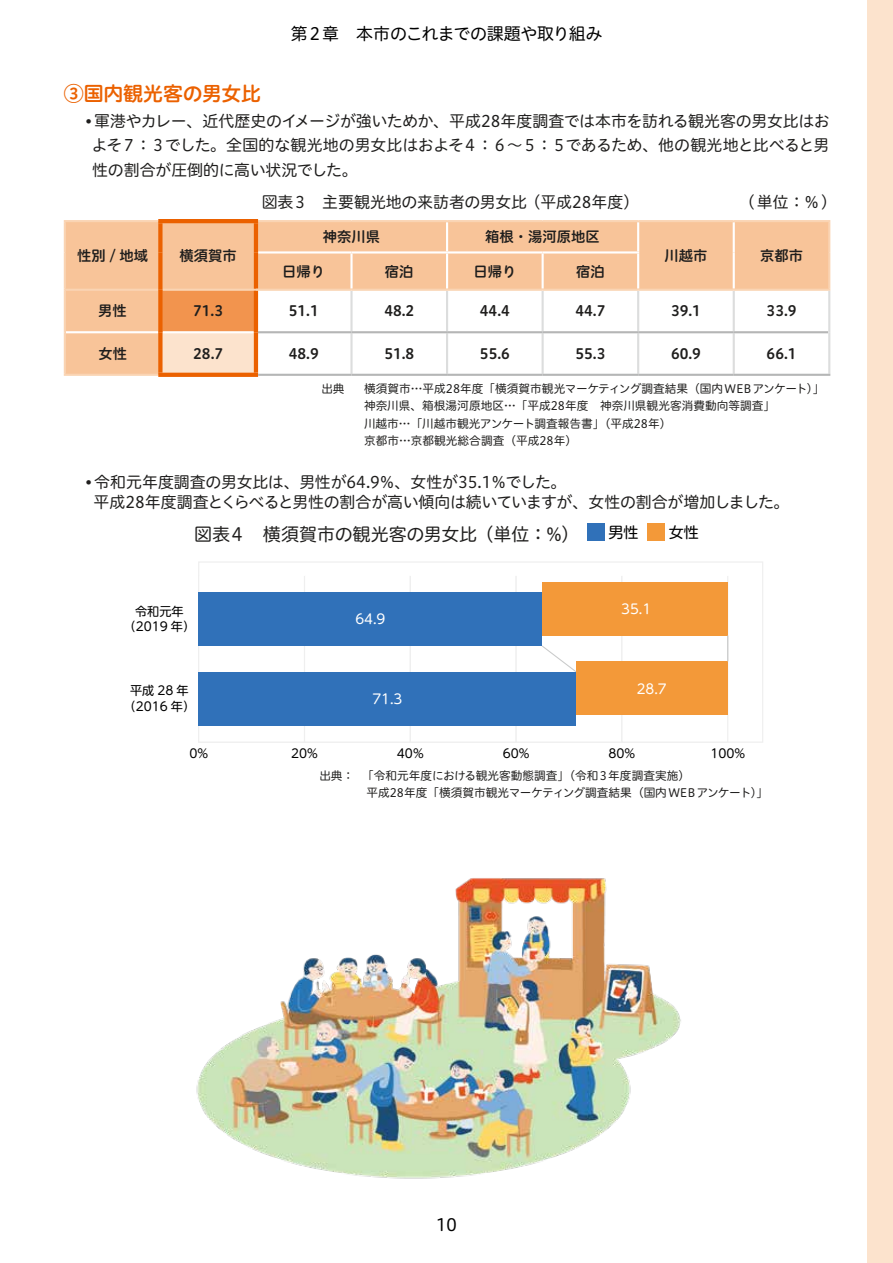
<style>
.page{position:relative;width:893px;height:1263px;background:#fff}
.page>*{position:absolute;margin:0;border:0;box-sizing:border-box;transform-origin:0 0}
.t1{font:19.95px "Hiragino UD Sans R Std W6";letter-spacing:-.005em;color:#eb6100}
.t2{font:18px "Hiragino UD Sans R Std W4";letter-spacing:-.01em;color:#1f1e1d}
.t3{font:16.95px "Hiragino UD Sans R Std W4";letter-spacing:-.03em;color:#000}
.t4{font:15.9px/24.5px "Hiragino UD Sans R Std W4";letter-spacing:-.015em;color:#1f1e1d;text-align:justify}
.t5{font:15px "UD Shin M Go Pro";color:#000}
.t6{font:14.4px "Hiragino UD Sans R Std W6";color:#1f1e1d}
.t7{font:13.35px "UD Shin M Go Pro";color:#fff}
.t8{font:12.15px/15.8px "UD Shin M Go Pro";color:#000;text-align:center}
.t9{font:11.7px/17px "Hiragino UD Sans R Std W4";color:#1f1e1d}
.s1{font-family:"Koz Min Pr 6 N"}
</style>
<div class="page">
<div style="left:867px;top:0;width:26px;height:1263px;background:#fce3cd"></div>
<div style="left:66px;top:222px;width:762px;height:152px;background:#f8c499"></div>
<div style="left:160px;top:290px;width:96px;height:42px;background:#f2944e"></div>
<svg style="left:258px;top:291px;width:570px;height:83px"></svg>
<div style="left:160px;top:332px;width:96px;height:43px;background:#fce3cd"></div>
<hr style="left:446px;top:222px;width:2px;height:29px;background:#fff">
<hr style="left:637px;top:222px;width:2px;height:29px;background:#fff">
<hr style="left:733px;top:222px;width:2px;height:30px;background:#fff">
<hr style="left:258px;top:251px;width:93px;height:3px;background:#fff">
<hr style="left:351px;top:251px;width:96px;height:3px;background:#fff">
<hr style="left:350px;top:254px;width:3px;height:35px;background:#fff">
<hr style="left:447px;top:251px;width:96px;height:3px;background:#fff">
<hr style="left:446px;top:254px;width:2px;height:35px;background:#fff">
<hr style="left:543px;top:251px;width:96px;height:3px;background:#fff">
<hr style="left:542px;top:254px;width:2px;height:35px;background:#fff">
<hr style="left:637px;top:254px;width:2px;height:35px;background:#fff">
<hr style="left:733px;top:252px;width:2px;height:37px;background:#fff">
<hr style="left:66px;top:331px;width:92px;height:2px;background:#fff">
<hr style="left:350px;top:291px;width:3px;height:40px;background:#dcdddd">
<hr style="left:446px;top:291px;width:2px;height:40px;background:#dcdddd">
<hr style="left:542px;top:291px;width:2px;height:40px;background:#dcdddd">
<hr style="left:637px;top:291px;width:2px;height:40px;background:#dcdddd">
<hr style="left:733px;top:291px;width:2px;height:40px;background:#dcdddd">
<hr style="left:350px;top:333px;width:3px;height:41px;background:#dcdddd">
<hr style="left:446px;top:333px;width:2px;height:41px;background:#dcdddd">
<hr style="left:542px;top:333px;width:2px;height:41px;background:#dcdddd">
<hr style="left:637px;top:333px;width:2px;height:41px;background:#dcdddd">
<hr style="left:733px;top:333px;width:2px;height:41px;background:#dcdddd">
<hr style="left:258px;top:331px;width:93px;height:2px;background:#b5b6b6">
<hr style="left:351px;top:331px;width:96px;height:2px;background:#b5b6b6">
<hr style="left:447px;top:331px;width:96px;height:2px;background:#b5b6b6">
<hr style="left:543px;top:331px;width:95px;height:2px;background:#b5b6b6">
<hr style="left:638px;top:331px;width:96px;height:2px;background:#b5b6b6">
<hr style="left:734px;top:331px;width:94px;height:2px;background:#b5b6b6">
<hr style="left:163px;top:331px;width:91px;height:2px;background:#fff">
<hr style="left:64px;top:289px;width:94px;height:2px;background:#fad4b3">
<hr style="left:163px;top:289px;width:93px;height:2px;background:#fad4b3">
<hr style="left:258px;top:220px;width:93px;height:2px;background:#fad4b3">
<hr style="left:351px;top:220px;width:96px;height:2px;background:#fad4b3">
<hr style="left:447px;top:220px;width:96px;height:2px;background:#fad4b3">
<hr style="left:543px;top:220px;width:95px;height:2px;background:#fad4b3">
<hr style="left:638px;top:220px;width:96px;height:2px;background:#fad4b3">
<hr style="left:734px;top:220px;width:96px;height:2px;background:#fad4b3">
<hr style="left:828px;top:222px;width:2px;height:30px;background:#fad4b3">
<hr style="left:828px;top:252px;width:2px;height:37px;background:#fad4b3">
<hr style="left:64px;top:220px;width:94px;height:2px;background:#fad4b3">
<hr style="left:64px;top:222px;width:2px;height:30px;background:#fad4b3">
<hr style="left:64px;top:252px;width:2px;height:37px;background:#fad4b3">
<hr style="left:64px;top:291px;width:2px;height:41px;background:#fad4b3">
<hr style="left:64px;top:332px;width:2px;height:42px;background:#fad4b3">
<hr style="left:64px;top:374px;width:94px;height:2px;background:#fad4b3">
<hr style="left:158px;top:219px;width:100px;height:4px;background:#eb6100">
<div style="left:158px;top:223px;width:5px;height:29px;background:#eb6100"></div>
<hr style="left:254px;top:223px;width:4px;height:29px;background:#eb6100">
<div style="left:158px;top:252px;width:5px;height:38px;background:#eb6100"></div>
<hr style="left:254px;top:252px;width:4px;height:37px;background:#eb6100">
<div style="left:158px;top:290px;width:5px;height:42px;background:#eb6100"></div>
<div style="left:158px;top:332px;width:5px;height:41px;background:#eb6100"></div>
<svg style="left:158px;top:373px;width:100px;height:4px"></svg>
<hr style="left:256px;top:289px;width:95px;height:2px;background:#fad4b3">
<hr style="left:351px;top:289px;width:96px;height:2px;background:#fad4b3">
<hr style="left:447px;top:289px;width:96px;height:2px;background:#fad4b3">
<hr style="left:543px;top:289px;width:95px;height:2px;background:#fad4b3">
<hr style="left:638px;top:289px;width:96px;height:2px;background:#fad4b3">
<hr style="left:734px;top:289px;width:96px;height:2px;background:#fad4b3">
<hr style="left:254px;top:291px;width:4px;height:41px;background:#eb6100">
<hr style="left:254px;top:332px;width:4px;height:41px;background:#eb6100">
<hr style="left:828px;top:291px;width:2px;height:41px;background:#dcdddd">
<hr style="left:828px;top:332px;width:2px;height:42px;background:#dcdddd">
<hr style="left:258px;top:374px;width:93px;height:2px;background:#b5b6b6">
<hr style="left:351px;top:374px;width:96px;height:2px;background:#b5b6b6">
<hr style="left:447px;top:374px;width:96px;height:2px;background:#b5b6b6">
<hr style="left:543px;top:374px;width:95px;height:2px;background:#b5b6b6">
<hr style="left:638px;top:374px;width:96px;height:2px;background:#b5b6b6">
<hr style="left:734px;top:374px;width:96px;height:2px;background:#b5b6b6">
<div style="left:648px;top:524px;width:17px;height:17px;background:#f39939"></div>
<div style="left:587px;top:524px;width:17px;height:17px;background:#3071b9"></div>
<div style="left:198px;top:575px;width:107px;height:168px;background:#fff;border:1px solid #efefef"></div>
<div style="left:304px;top:575px;width:107px;height:168px;background:#fff;border:1px solid #efefef"></div>
<div style="left:410px;top:575px;width:107px;height:168px;background:#fff;border:1px solid #efefef"></div>
<div style="left:516px;top:575px;width:106px;height:168px;background:#fff;border:1px solid #efefef"></div>
<div style="left:621px;top:575px;width:107px;height:168px;background:#fff;border:1px solid #efefef"></div>
<div style="left:199px;top:592px;width:343px;height:54px;background:#3071b9"></div>
<div style="left:542px;top:582px;width:186px;height:53px;background:#f39939"></div>
<div style="left:199px;top:672px;width:377px;height:53px;background:#3071b9"></div>
<div style="left:576px;top:661px;width:152px;height:54px;background:#f39939"></div>
<svg style="left:542px;top:645px;width:34px;height:27px"></svg>
<svg style="left:727px;top:635px;width:1px;height:26px"></svg>
<img style="left:196px;top:878px;width:485px;height:301px">
<p class="t3" style="left:291px;top:21px;width:313px">第２章　本市のこれまでの課題や取り組み</p>
<p class="t1" style="left:64px;top:78px;width:199px">③国内観光客の男女比</p>
<p class="t4" style="left:91px;top:108px;width:740px;text-indent:-6px"><span class="s1">•</span>軍港やカレー、近代歴史のイメージが強いためか、平成28年度調査では本市を訪れる観光客の男女比はおよそ７：３でした。全国的な観光地の男女比はおよそ４：６～５：５であるため、他の観光地と比べると男性の割合が圧倒的に高い状況でした。</p>
<p class="t6" style="left:77px;top:244px;width:72px">性別 / 地域</p>
<p class="t6" style="left:180px;top:244px;width:59px">横須賀市</p>
<p class="t4" style="left:262px;top:188px;width:379px">図表３　主要観光地の来訪者の男女比（平成28年度）</p>
<p class="t6" style="left:323px;top:226px;width:59px">神奈川県</p>
<p class="t6" style="left:485px;top:226px;width:116px">箱根・湯河原地区</p>
<p class="t6" style="left:282px;top:260px;width:44px">日帰り</p>
<p class="t6" style="left:385px;top:260px;width:30px">宿泊</p>
<p class="t6" style="left:473px;top:260px;width:44px">日帰り</p>
<p class="t6" style="left:576px;top:260px;width:30px">宿泊</p>
<p class="t4" style="left:747px;top:188px;width:84px">(単位：％)</p>
<p class="t6" style="left:664px;top:244px;width:44px">川越市</p>
<p class="t6" style="left:760px;top:244px;width:44px">京都市</p>
<p class="t6" style="left:98px;top:300px;width:30px">男性</p>
<p class="t6" style="left:193px;top:300px;width:31px">71.3</p>
<p class="t6" style="left:289px;top:300px;width:31px">51.1</p>
<p class="t6" style="left:384px;top:300px;width:31px">48.2</p>
<p class="t6" style="left:480px;top:300px;width:31px">44.4</p>
<p class="t6" style="left:575px;top:300px;width:31px">44.7</p>
<p class="t6" style="left:671px;top:300px;width:31px">39.1</p>
<p class="t6" style="left:767px;top:300px;width:31px">33.9</p>
<p class="t6" style="left:98px;top:343px;width:30px">女性</p>
<p class="t6" style="left:193px;top:343px;width:31px">28.7</p>
<p class="t6" style="left:289px;top:343px;width:31px">48.9</p>
<p class="t6" style="left:384px;top:343px;width:31px">51.8</p>
<p class="t6" style="left:480px;top:343px;width:31px">55.6</p>
<p class="t6" style="left:575px;top:343px;width:31px">55.3</p>
<p class="t6" style="left:671px;top:343px;width:31px">60.9</p>
<p class="t6" style="left:767px;top:343px;width:31px">66.1</p>
<p class="t9" style="left:321px;top:380px;width:25px">出典</p>
<p class="t9" style="left:364px;top:380px;width:462px">横須賀市…平成28年度「横須賀市観光マーケティング調査結果（国内WEBアンケート）」神奈川県、箱根湯河原地区…「平成28年度　神奈川県観光客消費動向等調査」<br>川越市…「川越市観光アンケート調査報告書」（平成28年）<br>京都市…京都観光総合調査（平成28年）</p>
<p class="t4" style="left:94px;top:471px;width:697px;line-height:20.2px;text-indent:-8px"><span class="s1">•</span>令和元年度調査の男女比は、男性が64.9％、女性が35.1％でした。<br>平成28年度調査とくらべると男性の割合が高い傾向は続いていますが、女性の割合が増加しました。</p>
<p class="t2" style="left:194px;top:520px;width:387px">図表４　横須賀市の観光客の男女比（単位：%）</p>
<p class="t5" style="left:608px;top:520px;width:31px">男性</p>
<p class="t5" style="left:669px;top:520px;width:31px">女性</p>
<p class="t8" style="left:124px;top:602px;width:73px">令和元年（2019 年）</p>
<p class="t7" style="left:355px;top:608px;width:32px">64.9</p>
<p class="t7" style="left:621px;top:598px;width:32px">35.1</p>
<p class="t8" style="left:124px;top:682px;width:73px">平成 28 年（2016 年）</p>
<p class="t7" style="left:637px;top:678px;width:32px">28.7</p>
<p class="t7" style="left:372px;top:688px;width:32px">71.3</p>
<p class="t8" style="left:189px;top:745px;width:20px">0%</p>
<p class="t8" style="left:291px;top:745px;width:28px">20%</p>
<p class="t8" style="left:397px;top:745px;width:28px">40%</p>
<p class="t8" style="left:503px;top:745px;width:28px">60%</p>
<p class="t8" style="left:609px;top:745px;width:28px">80%</p>
<p class="t8" style="left:710px;top:745px;width:36px">100%</p>
<p class="t9" style="left:366px;top:767px;width:403px;text-indent:-47px">出典： 「令和元年度における観光客動態調査」（令和３年度調査実施）<br>平成28年度「横須賀市観光マーケティング調査結果（国内WEBアンケート）」</p>
<p class="t3" style="left:436px;top:1212px;width:22px">10</p>
</div>
